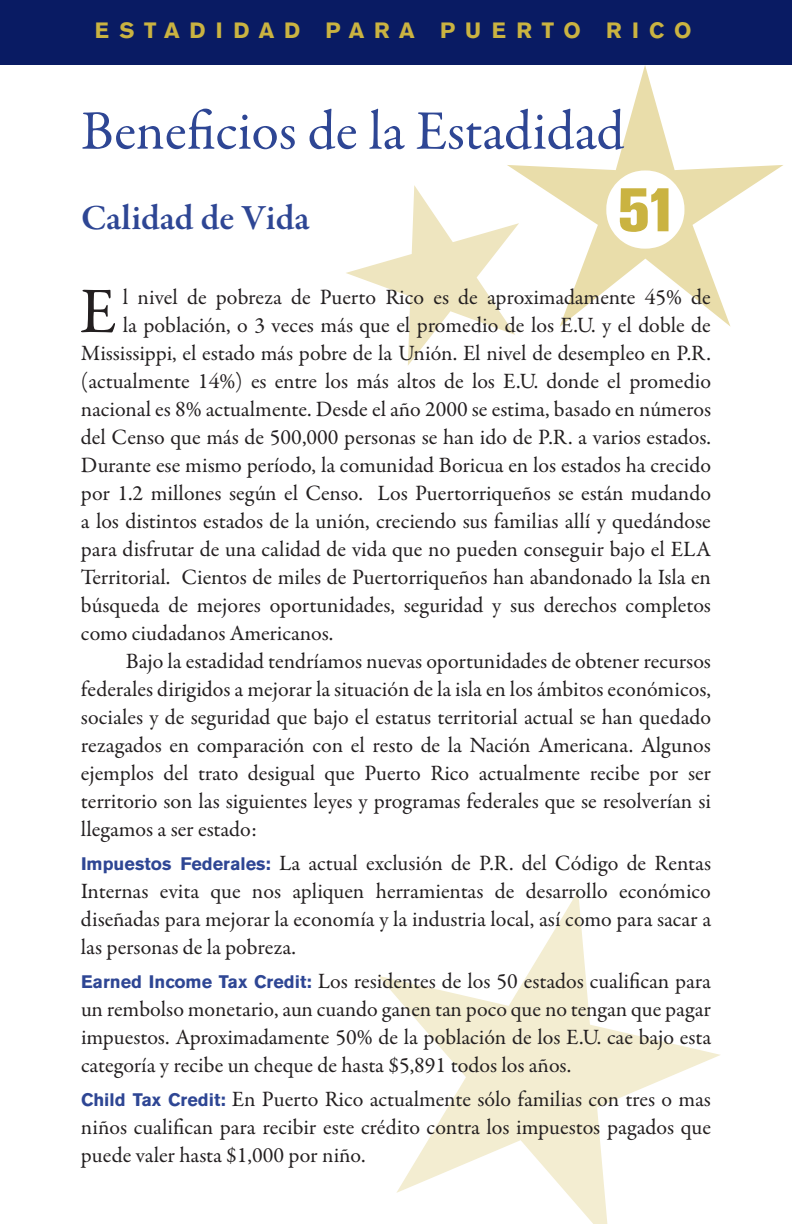
<style>
.page{position:relative;width:792px;height:1224px;background:#fff}
.page>*{position:absolute;margin:0;border:0;box-sizing:border-box;transform-origin:0 0}
.t1{font:65.2px "Garamond Premr Pro";color:#231f20}
.t2{font:56px "Garamond Premr Pro";color:#2e4694}
.t3{font:600 36px "Garamond Premr Pro";color:#2e4694}
.t4{font:22px/28px "Garamond Premr Pro";color:#231f20;text-align:justify}
.t5{font:700 22px "Akzidenz Grotesk BE";letter-spacing:.44em;color:#cab341}
.s1{font-family:"Akzidenz Grotesk BE";font-weight:700;font-size:18px;color:#2e4694}
</style>
<div class="page">
<svg style="left:346px;top:185px;width:169px;height:180px"></svg>
<svg style="left:378px;top:891px;width:342px;height:333px"></svg>
<svg style="left:507px;top:65px;width:276px;height:262px"></svg>
<svg style="left:620px;top:188px;width:49px;height:44px"></svg>
<div style="left:0;top:0;width:792px;height:65px;background:#091b63"></div>
<p class="t5" style="left:95px;top:18px;width:532px">Estadi dad para pue rt o Ric</p>
<p class="t5" style="left:674px;top:18px;width:19px">o</p>
<h2 class="t2" style="left:81px;top:97px;width:545px">Beneficios de la Estadidad</h2>
<h3 class="t3" style="left:81px;top:196px;width:230px">Calidad de Vida</h3>
<h1 class="t1" style="left:80px;top:272px;width:38px">E</h1>
<p class="t4" style="left:123px;top:284px;width:589px">l nivel de pobreza de Puerto Rico es de aproximadamente 45% de</p>
<p class="t4" style="left:123px;top:312px;width:589px">la población, o 3 veces más que el promedio de los E.U. y el doble de</p>
<p class="t4" style="left:81px;top:340px;width:631px">Mississippi, el estado más pobre de la Unión. El nivel de desempleo en P.R.</p>
<p class="t4" style="left:81px;top:368px;width:632px">(actualmente 14%) es entre los más altos de los E.U. donde el promedio</p>
<p class="t4" style="left:81px;top:396px;width:632px">nacional es 8% actualmente. Desde el año 2000 se estima, basado en números</p>
<p class="t4" style="left:81px;top:424px;width:632px">del Censo que más de 500,000 personas se han ido de P.R. a varios estados.</p>
<p class="t4" style="left:81px;top:452px;width:631px">Durante ese mismo período, la comunidad Boricua en los estados ha crecido</p>
<p class="t4" style="left:81px;top:480px;width:632px">por 1.2 millones según el Censo. Los Puertorriqueños se están mudando</p>
<p class="t4" style="left:81px;top:508px;width:631px">a los distintos estados de la unión, creciendo sus familias allí y quedándose</p>
<p class="t4" style="left:81px;top:536px;width:631px">para disfrutar de una calidad de vida que no pueden conseguir bajo el ELA</p>
<p class="t4" style="left:81px;top:564px;width:632px">Territorial. Cientos de miles de Puertorriqueños han abandonado la Isla en</p>
<p class="t4" style="left:81px;top:592px;width:632px">búsqueda de mejores oportunidades, seguridad y sus derechos completos</p>
<p class="t4" style="left:81px;top:620px;width:254px">como ciudadanos Americanos.</p>
<p class="t4" style="left:126px;top:648px;width:587px">Bajo la estadidad tendríamos nuevas oportunidades de obtener recursos</p>
<p class="t4" style="left:81px;top:676px;width:632px">federales dirigidos a mejorar la situación de la isla en los ámbitos económicos,</p>
<p class="t4" style="left:81px;top:704px;width:632px">sociales y de seguridad que bajo el estatus territorial actual se han quedado</p>
<p class="t4" style="left:81px;top:732px;width:631px">rezagados en comparación con el resto de la Nación Americana. Algunos</p>
<p class="t4" style="left:81px;top:760px;width:631px">ejemplos del trato desigual que Puerto Rico actualmente recibe por ser</p>
<p class="t4" style="left:81px;top:788px;width:632px">territorio son las siguientes leyes y programas federales que se resolverían si</p>
<p class="t4" style="left:81px;top:816px;width:178px">llegamos a ser estado:</p>
<p class="t4" style="left:81px;top:850px;width:632px"><span class="s1">Impuestos Federales:</span> La actual exclusión de P.R. del Código de Rentas Internas evita que nos apliquen herramientas de desarrollo económico diseñadas para mejorar la economía y la industria local, así como para sacar a las personas de la pobreza.</p>
<p class="t4" style="left:81px;top:968px;width:632px"><span class="s1">Earned Income Tax Credit:</span> Los residentes de los 50 estados cualifican para un rembolso monetario, aun cuando ganen tan poco que no tengan que pagar impuestos. Aproximadamente 50% de la población de los E.U. cae bajo esta categoría y recibe un cheque de hasta $5,891 todos los años.</p>
<p class="t4" style="left:81px;top:1086px;width:632px"><span class="s1">Child Tax Credit:</span> En Puerto Rico actualmente sólo familias con tres o mas niños cualifican para recibir este crédito contra los impuestos pagados que puede valer hasta $1,000 por niño.</p>
</div>
